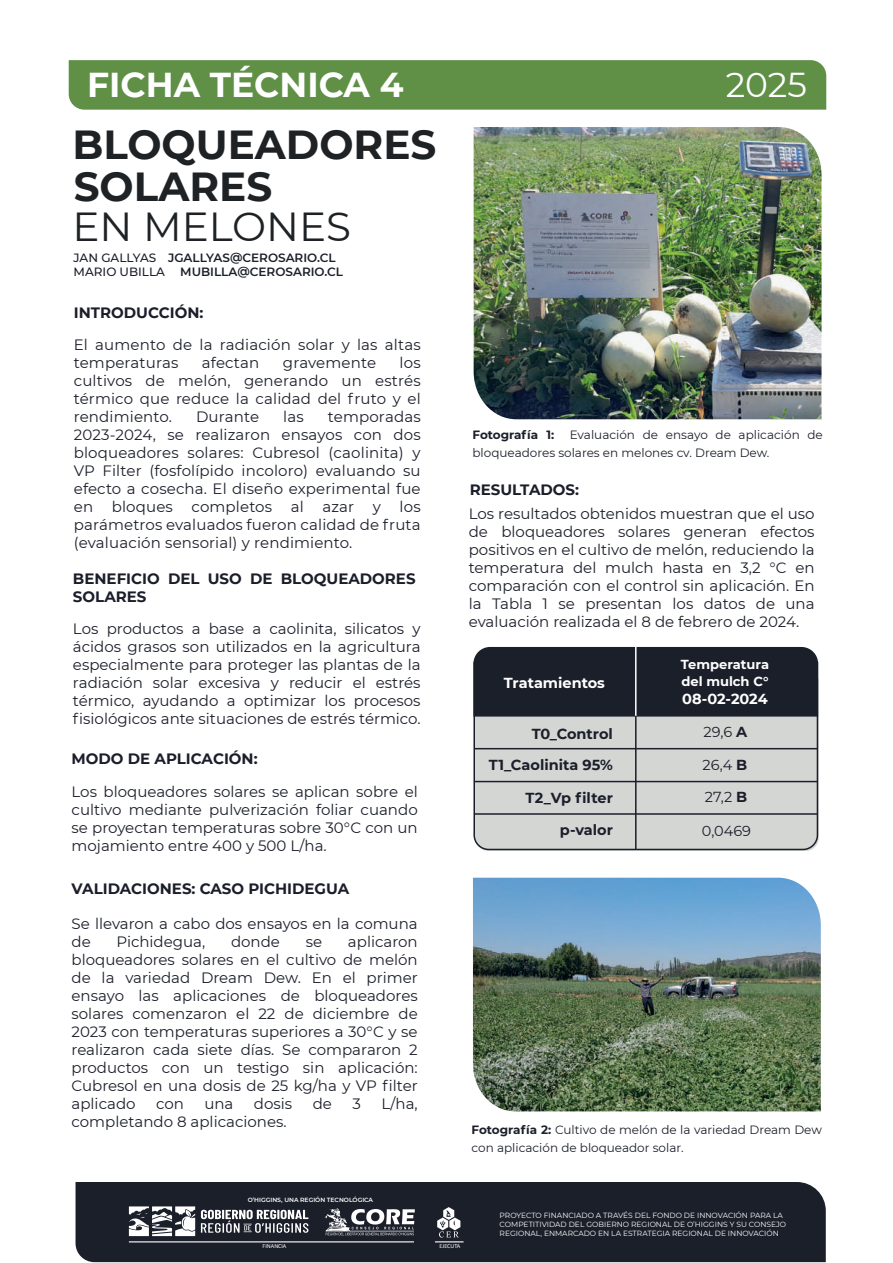
<style>
.page{position:relative;width:893px;height:1263px;background:#fff}
.page>*{position:absolute;margin:0;border:0;box-sizing:border-box;transform-origin:0 0}
.t1{font:700 40.5px "Montserrat";color:#1e2225}
.t2{font:40.5px "Montserrat";color:#1e2225}
.t3{font:700 34.5px "Montserrat";color:#fff}
.t4{font:34.5px "Montserrat";color:#fff}
.t5{font:15px/18px "Montserrat";color:#1b1f2a;text-align:justify}
.t6{font:15px/18px "Montserrat";color:#1b1e2a;text-align:justify}
.t7{font:700 15px/18px "Montserrat";color:#1b1e2a}
.t8{font:700 14.55px/31.3px "Montserrat";color:#1b1f2a;text-align:right}
.t9{font:700 14.55px "Montserrat";color:#fff}
.t10{font:14.55px "Montserrat";color:#1b1f2a}
.t11{font:700 13.05px/17.4px "Montserrat";color:#fff}
.t12{font:12px/18px "Montserrat";color:#1b1f2a}
.t13{font:600 12px "Montserrat";color:#1b1f2a}
.t14{font:500 12px "Montserrat";color:#1b1f2a}
.t15{font:700 12px "Montserrat";color:#1b1f2a}
.t16{font:7.5px/9px "Montserrat";color:#fff}
.t17{font:600 6px "Montserrat";color:#fff}
.t18{font:6px "Calibri";color:#fff}
.s1{font-weight:700}
</style>
<div class="page">
<div style="left:474px;top:647px;width:344px;height:13px;background:#1b1f2a"></div>
<svg style="left:473px;top:660px;width:346px;height:191px;background:#96989b"></svg>
<hr style="left:635px;top:639px;width:1px;height:77px;background:#fff">
<div style="left:69px;top:60px;width:757px;height:50px;background:#5f9046"></div>
<img style="left:474px;top:127px;width:347px;height:292px">
<img style="left:473px;top:878px;width:348px;height:233px">
<div style="left:76px;top:1182px;width:750px;height:80px;background:#1b1f2a"></div>
<svg style="left:129px;top:1206px;width:66px;height:30px"></svg>
<svg style="left:201px;top:1210px;width:107px;height:23px"></svg>
<svg style="left:325px;top:1208px;width:90px;height:27px"></svg>
<hr style="left:129px;top:1241px;width:285px;height:1px;background:#fff">
<svg style="left:435px;top:1207px;width:29px;height:35px"></svg>
<h2 class="t3" style="left:87px;top:60px;width:318px">FICHA TÉCNICA 4</h2>
<h2 class="t4" style="left:726px;top:61px;width:83px">2025</h2>
<h1 class="t1" style="left:73px;top:116px;width:365px">BLOQUEADORES</h1>
<h1 class="t1" style="left:74px;top:157px;width:200px">SOLARES</h1>
<h1 class="t2" style="left:73px;top:199px;width:280px">EN MELONES</h1>
<p class="t14" style="left:74px;top:250px;width:84px">JAN GALLYAS</p>
<p class="t13" style="left:168px;top:250px;width:169px">JGALLYAS@CEROSARIO.CL</p>
<p class="t14" style="left:74px;top:264px;width:93px">MARIO UBILLA</p>
<p class="t13" style="left:180px;top:263px;width:164px">MUBILLA@CEROSARIO.CL</p>
<p class="t7" style="left:74px;top:303px;width:131px">INTRODUCCIÓN:</p>
<p class="t5" style="left:74px;top:335px;width:348px">El aumento de la radiación solar y las altas temperaturas</p>
<p class="t5" style="left:202px;top:353px;width:59px">afectan</p>
<p class="t5" style="left:283px;top:353px;width:95px">gravemente</p>
<p class="t5" style="left:74px;top:353px;width:348px;text-indent:326px">los cultivos de melón, generando un estrés térmico que reduce la calidad del fruto y el rendimiento.</p>
<p class="t5" style="left:74px;top:407px;width:348px;text-indent:254px">temporadas 2023-2024, se realizaron ensayos con dos bloqueadores solares: Cubresol (caolinita) y VP Filter (fosfolípido incoloro) evaluando su efecto a cosecha. El diseño experimental fue en bloques completos al azar y los parámetros evaluados fueron calidad de fruta (evaluación sensorial) y rendimiento.</p>
<p class="t5" style="left:196px;top:407px;width:65px">Durante</p>
<p class="t5" style="left:283px;top:407px;width:22px">las</p>
<p class="t7" style="left:73px;top:569px;width:344px">BENEFICIO DEL USO DE BLOQUEADORES<br>SOLARES</p>
<p class="t6" style="left:73px;top:619px;width:349px">Los productos a base a caolinita, silicatos y ácidos grasos son utilizados en la agricultura especialmente para proteger las plantas de la radiación solar excesiva y reducir el estrés térmico, ayudando a optimizar los procesos fisiológicos ante situaciones de estrés térmico.</p>
<p class="t7" style="left:72px;top:749px;width:188px">MODO DE APLICACIÓN:</p>
<p class="t5" style="left:72px;top:782px;width:348px">Los bloqueadores solares se aplican sobre el cultivo mediante pulverización foliar cuando se proyectan temperaturas sobre 30°C con un mojamiento entre 400 y 500 L/ha.</p>
<p class="t7" style="left:72px;top:879px;width:279px">VALIDACIONES: CASO PICHIDEGUA</p>
<p class="t5" style="left:72px;top:914px;width:348px">Se llevaron a cabo dos ensayos en la comuna de</p>
<p class="t5" style="left:72px;top:932px;width:348px;text-indent:276px">aplicaron bloqueadores solares en el cultivo de melón de la variedad Dream Dew. En el primer ensayo las aplicaciones de bloqueadores solares comenzaron el 22 de diciembre de 2023 con temperaturas superiores a 30°C y se realizaron cada siete días. Se compararon 2 productos con un testigo sin aplicación:<br>Cubresol en una dosis de 25 kg/ha y VP filter aplicado</p>
<p class="t5" style="left:117px;top:932px;width:90px">Pichidegua,</p>
<p class="t5" style="left:231px;top:932px;width:50px">donde</p>
<p class="t5" style="left:306px;top:932px;width:18px">se</p>
<p class="t5" style="left:156px;top:1094px;width:29px">con</p>
<p class="t5" style="left:204px;top:1094px;width:31px">una</p>
<p class="t5" style="left:254px;top:1094px;width:40px">dosis</p>
<p class="t5" style="left:313px;top:1094px;width:21px">de</p>
<p class="t5" style="left:352px;top:1094px;width:10px">3</p>
<p class="t5" style="left:381px;top:1094px;width:38px">L/ha,</p>
<p class="t5" style="left:72px;top:1112px;width:217px">completando 8 aplicaciones.</p>
<p class="t15" style="left:472px;top:426px;width:83px">Fotografía 1:</p>
<p class="t12" style="left:472px;top:425px;width:352px;text-indent:97px">Evaluación de ensayo de aplicación de bloqueadores solares en melones cv. Dream Dew.</p>
<p class="t7" style="left:470px;top:479px;width:111px">RESULTADOS:</p>
<p class="t5" style="left:469px;top:504px;width:347px">Los resultados obtenidos muestran que el uso de bloqueadores solares generan efectos positivos en el cultivo de melón, reduciendo la temperatura del mulch hasta en 3,2 °C en comparación con el control sin aplicación. En la Tabla 1 se presentan los datos de una evaluación realizada el 8 de febrero de 2024.</p>
<p class="t11" style="left:681px;top:655px;width:90px">Temperatura del mulch C°</p>
<p class="t9" style="left:682px;top:688px;width:87px">08-02-2024</p>
<p class="t9" style="left:504px;top:673px;width:103px">Tratamientos</p>
<p class="t8" style="left:489px;top:717px;width:126px">T0_Control<br>T1_Caolinita 95%</p>
<p class="t10" style="left:704px;top:722px;width:45px">29,6 <span class="s1">A</span></p>
<p class="t10" style="left:703px;top:755px;width:46px">26,4 <span class="s1">B</span></p>
<p class="t8" style="left:526px;top:781px;width:89px">T2_Vp filter</p>
<p class="t10" style="left:705px;top:787px;width:44px">27,2 <span class="s1">B</span></p>
<p class="t8" style="left:560px;top:813px;width:55px">p-valor</p>
<p class="t10" style="left:702px;top:821px;width:51px">0,0469</p>
<p class="t12" style="left:472px;top:1120px;width:352px"><span class="s1">Fotografía 2:</span> Cultivo de melón de la variedad Dream Dew con aplicación de bloqueador solar.</p>
<p class="t17" style="left:248px;top:1196px;width:127px">O’HIGGINS, UNA REGIÓN TECNOLÓGICA</p>
<p class="t18" style="left:263px;top:1242px;width:25px">FINANCIA</p>
<p class="t18" style="left:439px;top:1242px;width:22px">EJECUTA</p>
<p class="t16" style="left:500px;top:1210px;width:288px">PROYECTO FINANCIADO A TRAVÉS DEL FONDO DE INNOVACIÓN PARA LA<br>COMPETITIVIDAD DEL GOBIERNO REGIONAL DE O’HIGGINS Y SU CONSEJO<br>REGIONAL, ENMARCADO EN LA ESTRATEGIA REGIONAL DE INNOVACIÓN</p>
</div>
